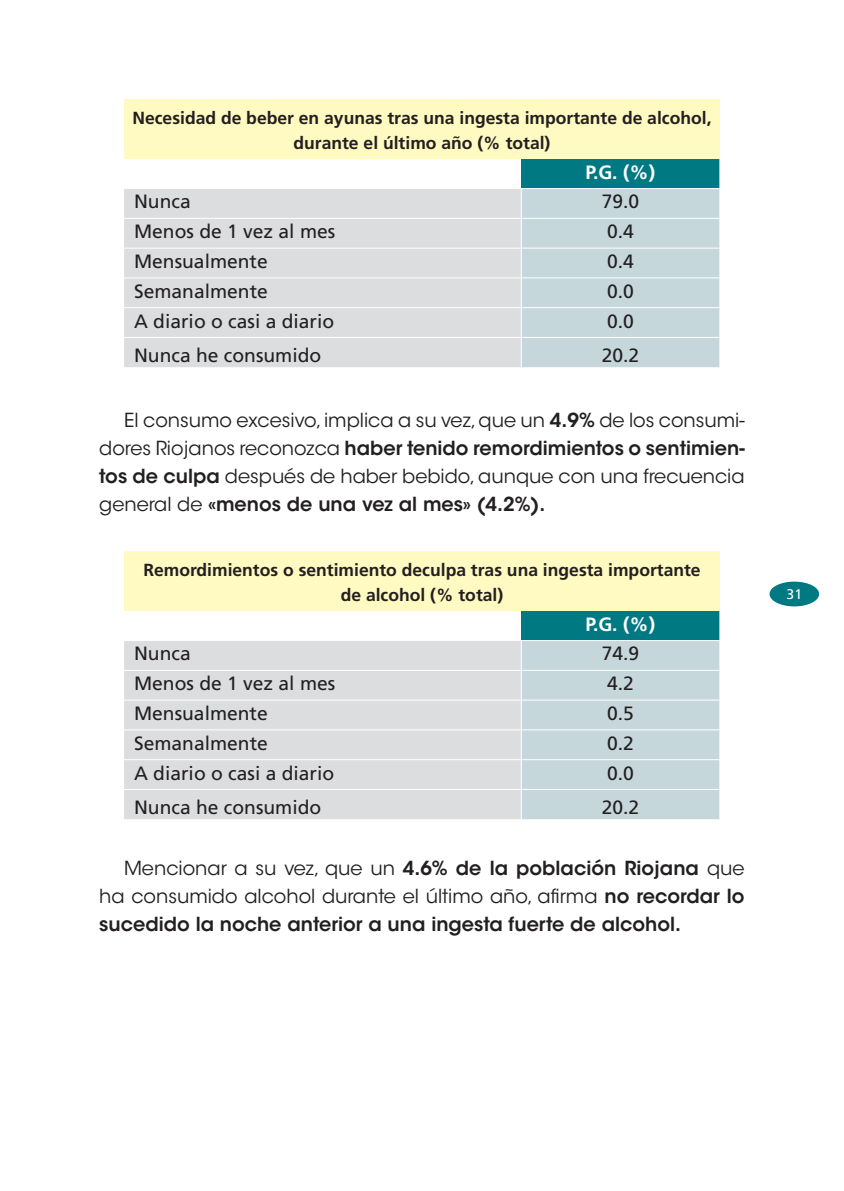
<style>
.page{position:relative;width:844px;height:1191px;background:#fff}
.page>*{position:absolute;margin:0;border:0;box-sizing:border-box;transform-origin:0 0}
.t1{font:19.25px/28px "ITC Avant Garde Std";color:#231f20;text-align:justify}
.t2{font:19.25px "Frutiger LT Std";color:#231f20}
.t3{font:600 19.25px/28px "ITC Avant Garde Std";color:#231f20;text-align:justify}
.t4{font:700 19.25px "Frutiger LT Std";color:#fff}
.t5{font:700 17.5px/24.8px "Frutiger LT Std";color:#231f20;text-align:center}
.t6{font:14px "Frutiger LT Std";color:#fff}
.s1{font-weight:600}
.s2{font-weight:400}
</style>
<div class="page">
<div style="left:769px;top:581px;width:50px;height:25px;background:#007983;border-radius:50%"></div>
<div style="left:124px;top:99px;width:595px;height:60px;background:#fffac1"></div>
<div style="left:124px;top:189px;width:396px;height:178px;background:#dcdddf"></div>
<hr style="left:124px;top:218px;width:596px;height:1px;background:#fff">
<hr style="left:124px;top:248px;width:596px;height:1px;background:#fff">
<hr style="left:124px;top:277px;width:596px;height:1px;background:#fff">
<hr style="left:124px;top:307px;width:596px;height:1px;background:#fff">
<hr style="left:124px;top:337px;width:596px;height:1px;background:#fff">
<svg style="left:520px;top:159px;width:200px;height:208px;background:#aeccd1"></svg>
<div style="left:124px;top:551px;width:595px;height:60px;background:#fffac1"></div>
<div style="left:124px;top:641px;width:396px;height:178px;background:#dcdddf"></div>
<hr style="left:124px;top:670px;width:596px;height:1px;background:#fff">
<hr style="left:124px;top:699px;width:596px;height:1px;background:#fff">
<hr style="left:124px;top:729px;width:596px;height:1px;background:#fff">
<hr style="left:124px;top:759px;width:596px;height:1px;background:#fff">
<hr style="left:124px;top:789px;width:596px;height:1px;background:#fff">
<svg style="left:520px;top:611px;width:200px;height:208px;background:#aeccd1"></svg>
<p class="t5" style="left:132px;top:106px;width:580px">Necesidad de beber en ayunas tras una ingesta importante de alcohol, durante el último año (% total)</p>
<p class="t4" style="left:585px;top:164px;width:71px">P.G. (%)</p>
<p class="t2" style="left:134px;top:193px;width:58px">Nunca</p>
<p class="t2" style="left:601px;top:193px;width:39px">79.0</p>
<p class="t2" style="left:134px;top:223px;width:203px">Menos de 1 vez al mes</p>
<p class="t2" style="left:607px;top:223px;width:28px">0.4</p>
<p class="t2" style="left:134px;top:253px;width:135px">Mensualmente</p>
<p class="t2" style="left:607px;top:253px;width:28px">0.4</p>
<p class="t2" style="left:134px;top:283px;width:135px">Semanalmente</p>
<p class="t2" style="left:607px;top:283px;width:28px">0.0</p>
<p class="t2" style="left:134px;top:312px;width:202px">A diario o casi a diario</p>
<p class="t2" style="left:607px;top:312px;width:28px">0.0</p>
<p class="t2" style="left:134px;top:347px;width:189px">Nunca he consumido</p>
<p class="t2" style="left:601px;top:347px;width:39px">20.2</p>
<p class="t1" style="left:99px;top:408px;width:646px;text-indent:25px">El consumo excesivo, implica a su vez, que un <span class="s1">4.9%</span> de los consumi&shy;dores Riojanos reconozca <span class="s1">haber tenido remordimientos o sentimien&shy;tos de culpa</span> después de haber bebido, aunque con una frecuencia general de <span class="s1">«menos de una vez al mes» (4.2%).</span></p>
<p class="t5" style="left:143px;top:558px;width:558px">Remordimientos o sentimiento deculpa tras una ingesta importante de alcohol (% total)</p>
<p class="t4" style="left:585px;top:615px;width:71px">P.G. (%)</p>
<p class="t2" style="left:134px;top:645px;width:58px">Nunca</p>
<p class="t2" style="left:601px;top:645px;width:39px">74.9</p>
<p class="t2" style="left:134px;top:675px;width:203px">Menos de 1 vez al mes</p>
<p class="t2" style="left:607px;top:675px;width:28px">4.2</p>
<p class="t2" style="left:134px;top:705px;width:135px">Mensualmente</p>
<p class="t2" style="left:607px;top:705px;width:28px">0.5</p>
<p class="t2" style="left:134px;top:735px;width:135px">Semanalmente</p>
<p class="t2" style="left:607px;top:735px;width:28px">0.2</p>
<p class="t2" style="left:134px;top:764px;width:202px">A diario o casi a diario</p>
<p class="t2" style="left:607px;top:764px;width:28px">0.0</p>
<p class="t2" style="left:134px;top:799px;width:189px">Nunca he consumido</p>
<p class="t2" style="left:601px;top:799px;width:39px">20.2</p>
<p class="t3" style="left:99px;top:856px;width:646px;text-indent:25px"><span class="s2">Mencionar a su vez, que un</span> 4.6% de la población Riojana <span class="s2">que ha consumido alcohol durante el último año, afirma</span> no recordar lo sucedido la noche anterior a una ingesta fuerte de alcohol.</p>
<p class="t6" style="left:786px;top:588px;width:17px">31</p>
</div>
